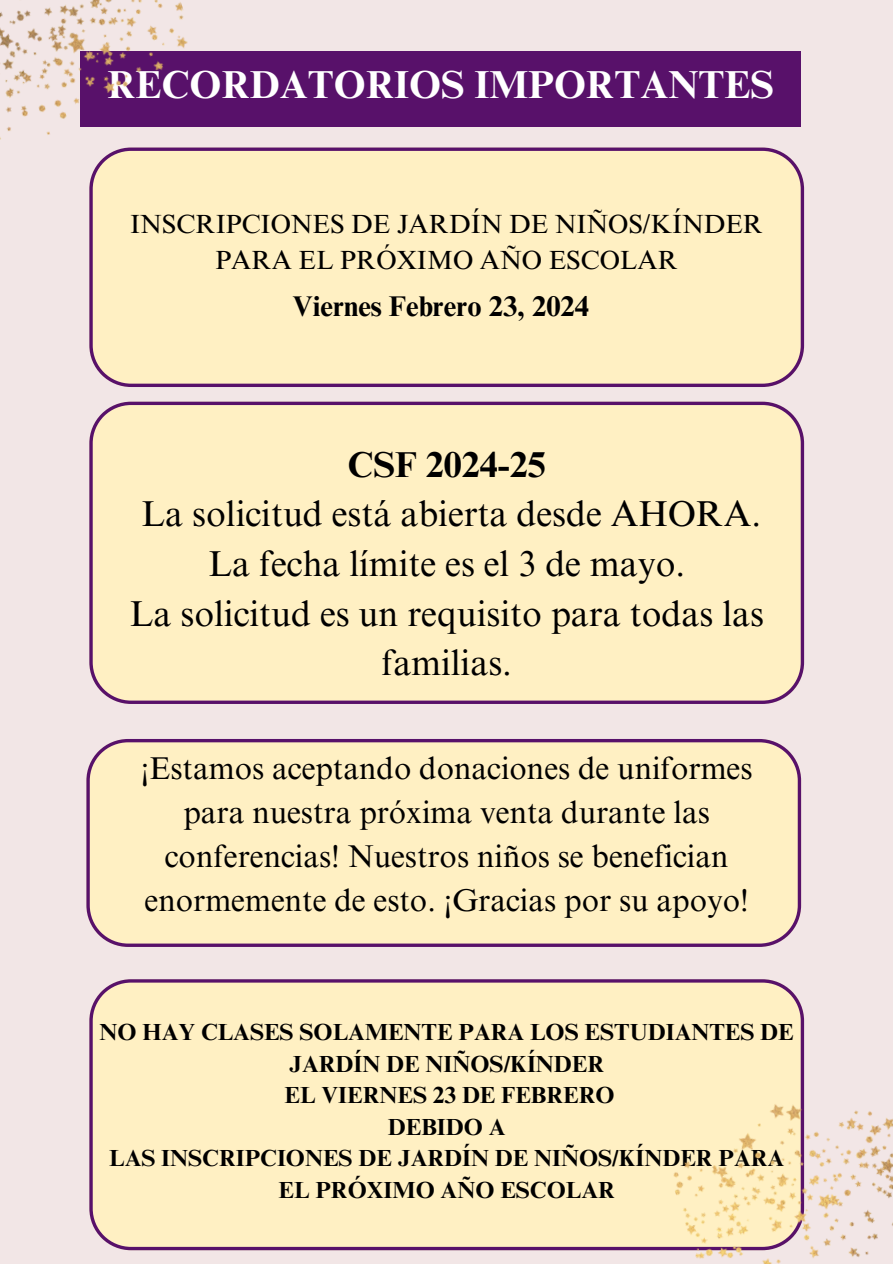
<style>
.page{position:relative;width:893px;height:1264px;background:#fff}
.page>*{position:absolute;margin:0;border:0;box-sizing:border-box;transform-origin:0 0}
.t1{font:700 39px "Times NRMT Pro";color:#fff}
.t2{font:36px/49.5px "Times NRMT Pro";color:#000;text-align:center}
.t3{font:31.5px/43.8px "Times NRMT Pro";color:#000;text-align:center}
.t4{font:700 28.5px "Times NRMT Pro";color:#000}
.t5{font:26.25px/36px "Times NRMT Pro";color:#000;text-align:center}
.t6{font:700 23.25px/31.5px "Times NRMT Pro";color:#000;text-align:center}
.s1{font-weight:700}
</style>
<div class="page">
<div style="left:0;top:0;width:892px;height:1263px;background:#f2e6e6"></div>
<div style="left:80px;top:51px;width:721px;height:76px;background:#58116a"></div>
<div style="left:89px;top:401px;width:715px;height:303px;background:#fff0c3"></div>
<div style="left:86px;top:739px;width:715px;height:207px;background:#fff0c3"></div>
<div style="left:89px;top:979px;width:560px;height:271px;background:#fff0c3"></div>
<div style="left:89px;top:147px;width:715px;height:240px;background:#fff0c3"></div>
<img style="left:0;top:0;width:222px;height:311px">
<img style="left:649px;top:931px;width:243px;height:332px">
<p class="t1" style="left:107px;top:70px;width:668px">RECORDATORIOS IMPORTANTES</p>
<p class="t5" style="left:130px;top:209px;width:634px">INSCRIPCIONES DE JARDÍN DE NIÑOS/KÍNDER<br>PARA EL PRÓXIMO AÑO ESCOLAR</p>
<p class="t4" style="left:292px;top:296px;width:298px">Viernes Febrero 23, 2024</p>
<h1 class="t2" style="left:129px;top:444px;width:636px"><span class="s1">CSF 2024-25<br></span>La solicitud está abierta desde AHORA.<br>La fecha límite es el 3 de mayo.<br>La solicitud es un requisito para todas las familias.</h1>
<h5 class="t3" style="left:141px;top:750px;width:613px">¡Estamos aceptando donaciones de uniformes para nuestra próxima venta durante las conferencias! Nuestros niños se benefician enormemente de esto. ¡Gracias por su apoyo!</h5>
<h3 class="t6" style="left:100px;top:1019px;width:695px">NO HAY CLASES SOLAMENTE PARA LOS ESTUDIANTES DE<br>JARDÍN DE NIÑOS/KÍNDER</h3>
<h2 class="t6" style="left:284px;top:1082px;width:331px">EL VIERNES 23 DE FEBRERO</h2>
<h4 class="t6" style="left:388px;top:1113px;width:119px">DEBIDO A</h4>
<p class="t6" style="left:109px;top:1145px;width:676px">LAS INSCRIPCIONES DE JARDÍN DE NIÑOS/KÍNDER PARA<br>EL PRÓXIMO AÑO ESCOLAR</p>
</div>
